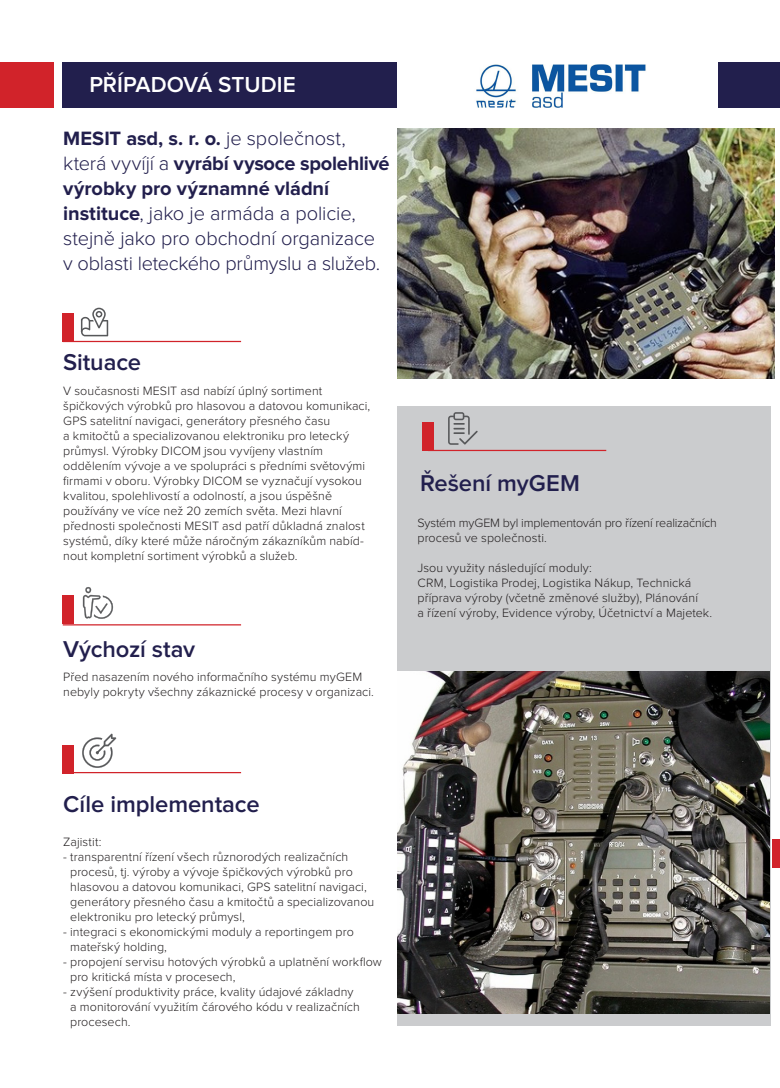
<style>
.page{position:relative;width:780px;height:1088px;background:#fff}
.page>*{position:absolute;margin:0;border:0;box-sizing:border-box;transform-origin:0 0}
.t1{font:600 23.75px "Proxima Nova";letter-spacing:-.005em;color:#221f4d}
.t2{font:600 22.5px "Proxima Nova";color:#fff}
.t3{font:300 20px/25px "Proxima Nova";letter-spacing:-.005em;color:#221f4d}
.t4{font:300 12.5px/15px "Proxima Nova";letter-spacing:.005em;color:#231f20}
.t5{font:300 12.5px/15px "Proxima Nova";letter-spacing:-.015em;color:#231f20}
.s1{font-weight:700}
</style>
<div class="page">
<div style="left:397px;top:406px;width:374px;height:619px;background:#cbccce"></div>
<svg style="left:82px;top:734px;width:34px;height:34px"></svg>
<svg style="left:448px;top:412px;width:29px;height:33px"></svg>
<svg style="left:83px;top:587px;width:30px;height:32px"></svg>
<svg style="left:81px;top:308px;width:27px;height:28px"></svg>
<div style="left:63px;top:314px;width:11px;height:28px;background:#d1232a"></div>
<div style="left:422px;top:423px;width:11px;height:28px;background:#d1232a"></div>
<div style="left:63px;top:596px;width:11px;height:28px;background:#d1232a"></div>
<div style="left:63px;top:745px;width:11px;height:28px;background:#d1232a"></div>
<div style="left:772px;top:839px;width:8px;height:29px;background:#d1232a"></div>
<img style="left:397px;top:129px;width:377px;height:250px">
<img style="left:397px;top:671px;width:372px;height:342px">
<div style="left:63px;top:62px;width:334px;height:46px;background:#221f4d"></div>
<div style="left:0;top:62px;width:53px;height:46px;background:#d1232a"></div>
<div style="left:717px;top:62px;width:63px;height:46px;background:#221f4d"></div>
<hr style="left:63px;top:341px;width:178px;height:1px;background:#d1232a">
<hr style="left:428px;top:450px;width:178px;height:1px;background:#d1232a">
<hr style="left:63px;top:624px;width:178px;height:1px;background:#d1232a">
<hr style="left:63px;top:772px;width:178px;height:1px;background:#d1232a">
<img style="left:476px;top:64px;width:170px;height:44px">
<p class="t2" style="left:89px;top:74px;width:208px">PŘÍPADOVÁ STUDIE</p>
<p class="t3" style="left:63px;top:126px;width:328px"><span class="s1">MESIT asd, s. r. o.</span> je společnost, která vyvíjí a <span class="s1">vyrábí vysoce spolehlivé výrobky pro významné vládní instituce</span>, jako je armáda a policie, stejně jako pro obchodní organizace v oblasti leteckého průmyslu a služeb.</p>
<p class="t1" style="left:63px;top:351px;width:79px">Situace</p>
<p class="t4" style="left:63px;top:384px;width:308px">V současnosti MESIT asd nabízí úplný sortiment špičkových výrobků pro hlasovou a datovou komunikaci, GPS satelitní navigaci, generátory přesného času<br>a kmitočtů a specializovanou elektroniku pro letecký průmysl. Výrobky DICOM jsou vyvíjeny vlastním oddělením vývoje a ve spolupráci s předními světovými firmami v oboru. Výrobky DICOM se vyznačují vysokou kvalitou, spolehlivostí a odolností, a jsou úspěšně používány ve více než 20 zemích světa. Mezi hlavní přednosti společnosti MESIT asd patří důkladná znalost systémů, díky které může náročným zákazníkům nabíd&shy;nout kompletní sortiment výrobků a služeb.</p>
<p class="t1" style="left:63px;top:638px;width:133px">Výchozí stav</p>
<p class="t4" style="left:63px;top:669px;width:312px">Před nasazením nového informačního systému myGEM nebyly pokryty všechny zákaznické procesy v organizaci.</p>
<p class="t1" style="left:420px;top:472px;width:161px">Řešení myGEM</p>
<p class="t5" style="left:417px;top:516px;width:301px">Systém myGEM byl implementován pro řízení realizačních procesů ve společnosti.</p>
<p class="t4" style="left:417px;top:561px;width:176px">Jsou využity následující moduly:</p>
<p class="t4" style="left:417px;top:576px;width:296px">CRM, Logistika Prodej, Logistika Nákup, Technická příprava výroby (včetně změnové služby), Plánování<br>a řízení výroby, Evidence výroby, Účetnictví a Majetek.</p>
<p class="t1" style="left:63px;top:793px;width:198px">Cíle implementace</p>
<p class="t4" style="left:63px;top:834px;width:40px">Zajistit:</p>
<p class="t4" style="left:70px;top:849px;width:305px;text-indent:-7px">- transparentní řízení všech různorodých realizačních procesů, tj. výroby a vývoje špičkových výrobků pro hlasovou a datovou komunikaci, GPS satelitní navigaci, generátory přesného času a kmitočtů a specializovanou elektroniku pro letecký průmysl,</p>
<p class="t4" style="left:70px;top:924px;width:285px;text-indent:-7px">- integraci s ekonomickými moduly a reportingem pro mateřský holding,</p>
<p class="t4" style="left:70px;top:954px;width:313px;text-indent:-7px">- propojení servisu hotových výrobků a uplatnění workflow pro kritická místa v procesech,</p>
<p class="t4" style="left:70px;top:984px;width:291px;text-indent:-7px">- zvýšení produktivity práce, kvality údajové základny a monitorování využitím čárového kódu v realizačních procesech.</p>
</div>
